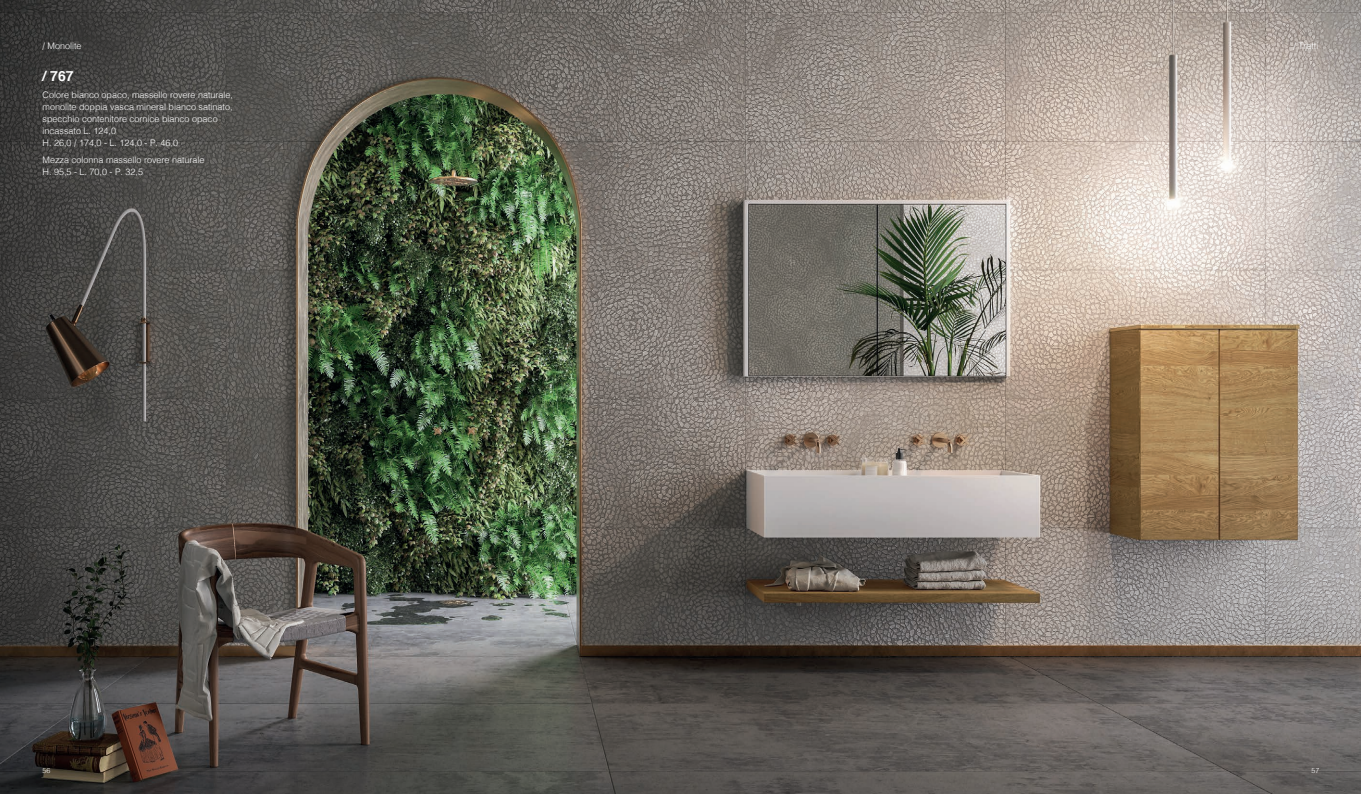
<style>
.page{position:relative;width:1361px;height:794px;background:#fff}
.page>*{position:absolute;margin:0;border:0;box-sizing:border-box;transform-origin:0 0}
.t1{font:700 14px "Helvetica";color:#fff}
.t2{font:300 9px/12px "Helvetica";color:#fff}
.t3{font:300 7px "Helvetica";color:#fff}
</style>
<div class="page">
<img style="left:0;top:0;width:1361px;height:794px">
<p class="t2" style="left:43px;top:39px;width:41px">/ Monolite</p>
<p class="t2" style="left:1293px;top:39px;width:27px">/ Tratti</p>
<h1 class="t1" style="left:43px;top:65px;width:33px">/ 767</h1>
<p class="t2" style="left:43px;top:89px;width:192px">Colore bianco opaco, massello rovere naturale, monolite doppia vasca mineral bianco satinato, specchio contenitore cornice bianco opaco incassato L. 124,0<br>H. 26,0 / 174,0 - L. 124,0 - P. 46,0</p>
<p class="t2" style="left:43px;top:154px;width:164px">Mezza colonna massello rovere naturale<br>H. 95,5 - L. 70,0 - P. 32,5</p>
<p class="t3" style="left:43px;top:764px;width:9px">56</p>
<p class="t3" style="left:1311px;top:764px;width:9px">57</p>
</div>
